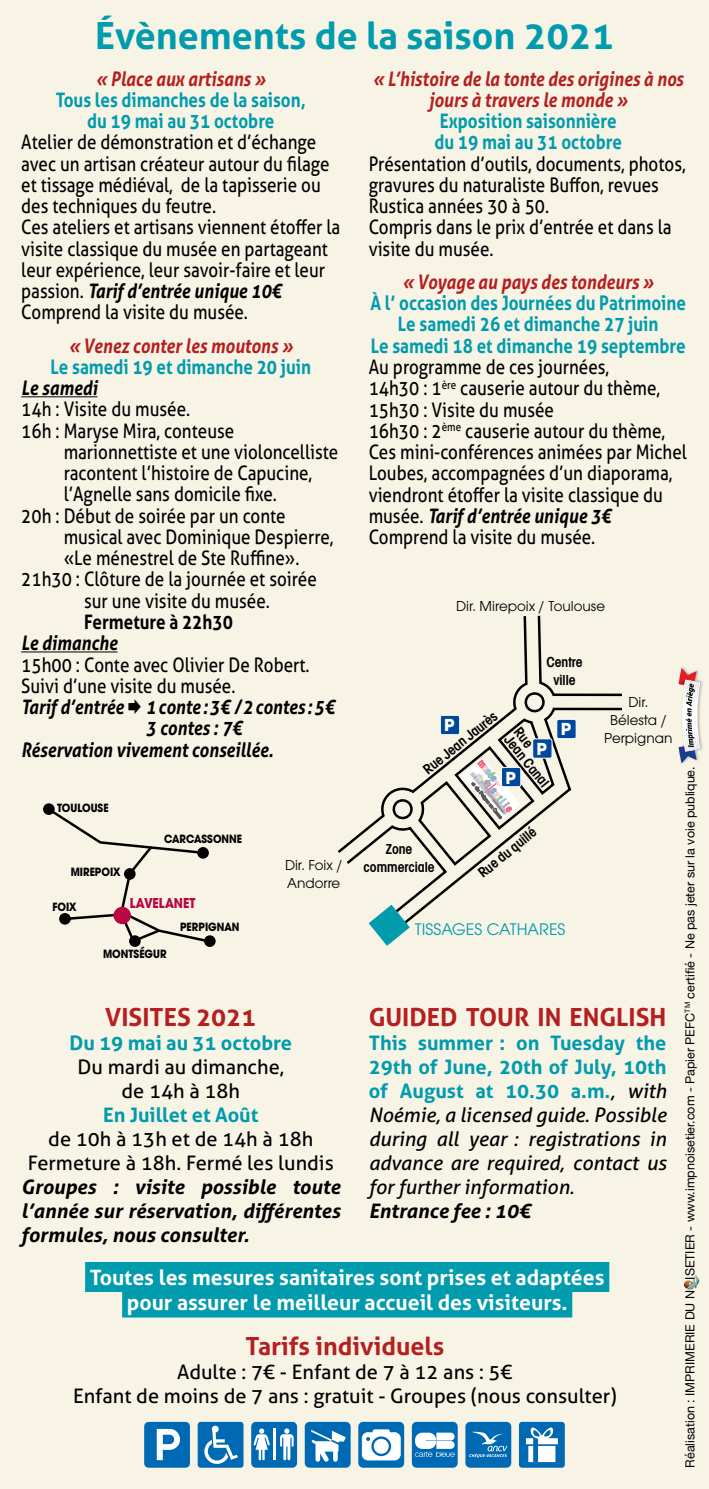
<style>
.page{position:relative;width:709px;height:1489px;background:#fff}
.page>*{position:absolute;margin:0;border:0;box-sizing:border-box;transform-origin:0 0}
.t1{font:700 37.5px "Aller";color:#009bac}
.t2{font:700 25px "Aller";color:#b51f1f}
.t3{font:700 21.25px/25.5px "Aller";color:#fff;text-align:center}
.t4{font:20px/21.2px "Aller";color:#000;scale:.85 1}
.t5{font:700 20px/21.2px "Aller";color:#009bac;text-align:center;scale:.85 1}
.t6{font:italic 20px/24px "Aller";color:#000;text-align:justify}
.t7{font:20px/24px "Aller";color:#000;text-align:center}
.t8{font:italic 700 20px/21.2px "Aller";color:#b51f1f;text-align:center;scale:.85 1}
.t9{font:italic 700 20px/24px "Aller";color:#000;text-align:justify}
.t10{font:italic 700 20px "Aller";color:#000;scale:.85 1}
.t11{font:700 20px "Aller";color:#009bac}
.t12{font:700 20px "Aller";color:#000;scale:.85 1}
.t13{font:17.5px "Avant Garde Gothic Itc T";color:#009bac}
.t14{font:700 16.25px "Avant Garde";color:#fff}
.t15{font:600 condensed 15px/18px "Avant Garde Gothic Itc T";color:#000;text-align:center}
.t16{font:15px/18px "Avant Garde Gothic Itc T";color:#000}
.t17{font:700 15px "Avant Garde Gothic Itc T";color:#b90541;scale:.9 1}
.t18{font:12.5px "Helvetica Neue";color:#000}
.t19{font:700 12.5px "Avant Garde Gothic Itc T";color:#000;scale:.9 1}
.s1{font-weight:700;font-style:italic}
.s2{font-weight:700;font-style:normal;color:#009bac}
</style>
<div class="page">
<div style="left:0;top:0;width:709px;height:1488px;background:#f7f4e6"></div>
<svg style="left:144px;top:1421px;width:46px;height:46px;background:#3889c3"></svg>
<div style="left:198px;top:1421px;width:45px;height:46px;background:#0069b4;border-radius:3px"></div>
<svg style="left:204px;top:1425px;width:34px;height:38px"></svg>
<div style="left:251px;top:1421px;width:46px;height:46px;background:#0069b4;border-radius:5px"></div>
<hr style="left:273px;top:1428px;width:3px;height:32px;background:#fff">
<svg style="left:253px;top:1428px;width:17px;height:32px"></svg>
<svg style="left:280px;top:1428px;width:13px;height:31px"></svg>
<div style="left:305px;top:1421px;width:45px;height:46px;background:#0069b4;border-radius:5px"></div>
<svg style="left:311px;top:1429px;width:35px;height:32px"></svg>
<div style="left:358px;top:1421px;width:46px;height:46px;background:#0069b4;border-radius:5px"></div>
<svg style="left:362px;top:1429px;width:38px;height:31px"></svg>
<div style="left:412px;top:1421px;width:46px;height:46px;background:#0069b4;border-radius:5px"></div>
<svg style="left:415px;top:1432px;width:39px;height:24px"></svg>
<div style="left:465px;top:1421px;width:46px;height:46px;background:#0069b4;border-radius:5px"></div>
<svg style="left:469px;top:1431px;width:38px;height:26px"></svg>
<hr style="left:21px;top:396px;width:76px;height:1px;background:#000">
<hr style="left:21px;top:651px;width:97px;height:1px;background:#000">
<div style="left:85px;top:1261px;width:524px;height:30px;background:#009bac"></div>
<div style="left:122px;top:1287px;width:450px;height:30px;background:#009bac"></div>
<div style="left:519px;top:1421px;width:46px;height:46px;background:#0069b4;border-radius:3px"></div>
<svg style="left:526px;top:1427px;width:32px;height:34px"></svg>
<svg style="left:684px;top:1274px;width:15px;height:15px"></svg>
<img style="left:681px;top:680px;width:22px;height:84px">
<svg style="left:678px;top:667px;width:22px;height:96px"></svg>
<div style="left:129px;top:935px;width:12px;height:11px;background:#000;border-radius:50%"></div>
<svg style="left:43px;top:803px;width:12px;height:12px"></svg>
<div style="left:204px;top:935px;width:12px;height:11px;background:#000;border-radius:50%"></div>
<svg style="left:45px;top:805px;width:166px;height:139px"></svg>
<div style="left:113px;top:906px;width:18px;height:18px;background:#b90541;border-radius:50%"></div>
<svg style="left:337px;top:615px;width:285px;height:309px"></svg>
<svg style="left:369px;top:904px;width:41px;height:41px"></svg>
<div style="left:501px;top:767px;width:20px;height:19px;background:#00489a;border-radius:2px"></div>
<div style="left:501px;top:767px;width:20px;height:20px;border:1px solid #fff;border-radius:2px"></div>
<div style="left:532px;top:738px;width:20px;height:20px;background:#00489a;border-radius:2px"></div>
<div style="left:532px;top:738px;width:20px;height:20px;border:1px solid #fff;border-radius:2px"></div>
<div style="left:557px;top:719px;width:19px;height:19px;background:#00489a;border-radius:2px"></div>
<div style="left:556px;top:719px;width:20px;height:20px;border:1px solid #fff;border-radius:2px"></div>
<div style="left:440px;top:715px;width:19px;height:19px;background:#00489a;border-radius:2px"></div>
<div style="left:440px;top:715px;width:20px;height:20px;border:1px solid #fff;border-radius:2px"></div>
<h1 class="t1" style="left:95px;top:12px;width:520px">Évènements de la saison 2021</h1>
<p class="t8" style="left:96px;top:68px;width:201px">« Place aux artisans »</p>
<p class="t5" style="left:56px;top:89px;width:295px">Tous les dimanches de la saison, du 19 mai au 31 octobre</p>
<p class="t4" style="left:21px;top:132px;width:377px">Atelier de démonstration et d’échange avec un artisan créateur autour du filage et tissage médiéval, de la tapisserie ou des techniques du feutre.<br>Ces ateliers et artisans viennent étoffer la visite classique du musée en partageant leur expérience, leur savoir-faire et leur passion. <span class="s1">Tarif d’entrée unique 10€ </span>Comprend la visite du musée.</p>
<p class="t8" style="left:69px;top:335px;width:265px">« Venez conter les moutons »</p>
<p class="t5" style="left:51px;top:356px;width:308px">Le samedi 19 et dimanche 20 juin</p>
<p class="t10" style="left:21px;top:375px;width:91px">Le samedi</p>
<p class="t4" style="left:21px;top:398px;width:200px">14h : Visite du musée.</p>
<p class="t4" style="left:21px;top:420px;width:252px">16h : Maryse Mira, conteuse</p>
<p class="t4" style="left:64px;top:441px;width:324px">marionnettiste et une violoncelliste</p>
<p class="t4" style="left:64px;top:462px;width:294px">racontent l’histoire de Capucine,</p>
<p class="t4" style="left:64px;top:483px;width:252px">l’Agnelle sans domicile fixe.</p>
<p class="t4" style="left:21px;top:505px;width:313px">20h : Début de soirée par un conte</p>
<p class="t4" style="left:64px;top:526px;width:319px">musical avec Dominique Despierre,</p>
<p class="t4" style="left:64px;top:547px;width:279px">« Le ménestrel de Ste Ruffine ».</p>
<p class="t4" style="left:21px;top:568px;width:349px">21h30 : Clôture de la journée et soirée</p>
<p class="t4" style="left:84px;top:590px;width:220px">sur une visite du musée.</p>
<p class="t12" style="left:84px;top:609px;width:176px">Fermeture à 22h30</p>
<p class="t10" style="left:21px;top:631px;width:115px">Le dimanche</p>
<p class="t4" style="left:21px;top:654px;width:341px">15h00 : Conte avec Olivier De Robert.<br>Suivi d’une visite du musée.</p>
<p class="t10" style="left:21px;top:694px;width:370px">Tarif d’entrée 1 conte : 3€ / 2 contes : 5€</p>
<p class="t10" style="left:146px;top:715px;width:115px">3 contes : 7€</p>
<p class="t10" style="left:21px;top:737px;width:298px">Réservation vivement conseillée.</p>
<p class="t8" style="left:373px;top:68px;width:367px">« L’histoire de la tonte des origines à nos jours à travers le monde »</p>
<p class="t5" style="left:434px;top:110px;width:222px;text-align:left">Exposition saisonnière du 19 mai au 31 octobre</p>
<p class="t4" style="left:369px;top:153px;width:374px">Présentation d’outils, documents, photos, gravures du naturaliste Buffon, revues<br>Rustica années 30 à 50.<br>Compris dans le prix d’entrée et dans la visite du musée.</p>
<p class="t8" style="left:402px;top:271px;width:297px">« Voyage au pays des tondeurs »</p>
<p class="t5" style="left:370px;top:292px;width:373px">À l’ occasion des Journées du Patrimoine<br>Le samedi 26 et dimanche 27 juin<br>Le samedi 18 et dimanche 19 septembre</p>
<p class="t4" style="left:368px;top:356px;width:376px">Au programme de ces journées,<br>14h30 : 1<sup>ère</sup> causerie autour du thème, 15h30 : Visite du musée<br>16h30 : 2<sup>ème</sup> causerie autour du thème, Ces mini-conférences animées par Michel Loubes, accompagnées d’un diaporama, viendront étoffer la visite classique du musée. <span class="s1">Tarif d’entrée unique 3€ </span>Comprend la visite du musée.</p>
<p class="t16" style="left:456px;top:596px;width:150px">Dir. Mirepoix / Toulouse</p>
<p class="t15" style="left:546px;top:652px;width:38px">Centre ville</p>
<p class="t16" style="left:604px;top:693px;width:70px;text-align:center">Dir.<br>Bélesta /<br>Perpignan</p>
<p class="t15" style="left:419px;top:764px;width:92px;rotate:-39deg">Rue Jean Jaurès</p>
<p class="t14" style="left:444px;top:715px;width:12px">P</p>
<p class="t14" style="left:560px;top:719px;width:12px">P</p>
<p class="t15" style="left:522px;top:725px;width:63px;line-height:12.5px;text-align:left;rotate:51deg">Rue<br>Jean Canal</p>
<p class="t14" style="left:536px;top:738px;width:12px">P</p>
<p class="t18" style="left:681px;top:1467px;width:703px;rotate:-90deg">Réalisation : IMPRIMERIE DU N ISETIER - www.impnoisetier.com - Papier PEFC<sup>TM</sup> certifié - Ne pas jeter sur la voie publique.</p>
<p class="t14" style="left:505px;top:767px;width:12px">P</p>
<p class="t19" style="left:57px;top:799px;width:59px">TOULOUSE</p>
<p class="t15" style="left:474px;top:867px;width:72px;rotate:-39deg">Rue du quillé</p>
<p class="t19" style="left:164px;top:831px;width:88px">CARCASSONNE</p>
<p class="t15" style="left:363px;top:840px;width:72px">Zone commerciale</p>
<p class="t16" style="left:285px;top:855px;width:59px">Dir. Foix /<br>Andorre</p>
<p class="t19" style="left:71px;top:864px;width:57px">MIREPOIX</p>
<p class="t17" style="left:130px;top:893px;width:74px">LAVELANET</p>
<p class="t19" style="left:52px;top:898px;width:28px">FOIX</p>
<p class="t19" style="left:180px;top:919px;width:67px">PERPIGNAN</p>
<p class="t13" style="left:415px;top:919px;width:152px">TISSAGES CATHARES</p>
<p class="t19" style="left:103px;top:946px;width:72px">MONTSÉGUR</p>
<p class="t2" style="left:369px;top:1001px;width:299px">GUIDED TOUR IN ENGLISH</p>
<p class="t6" style="left:369px;top:1030px;width:299px"><span class="s2">This summer : on Tuesday the 29th of June, 20th of July, 10th of August at 10.30 a.m.</span>, with Noémie, a licensed guide. Possible during all year : registrations in advance are required, contact us for further information.</p>
<p class="t9" style="left:369px;top:1198px;width:163px">Entrance fee : 10€</p>
<p class="t2" style="left:105px;top:1001px;width:152px">VISITES 2021</p>
<p class="t11" style="left:69px;top:1030px;width:224px">Du 19 mai au 31 octobre</p>
<p class="t7" style="left:78px;top:1054px;width:208px">Du mardi au dimanche, de 14h à 18h</p>
<p class="t11" style="left:103px;top:1102px;width:157px">En Juillet et Août</p>
<p class="t7" style="left:28px;top:1126px;width:307px">de 10h à 13h et de 14h à 18h<br>Fermeture à 18h. Fermé les lundis</p>
<p class="t9" style="left:21px;top:1174px;width:320px">Groupes : visite possible toute l’année sur réservation, différentes formules, nous consulter.</p>
<p class="t3" style="left:90px;top:1263px;width:516px">Toutes les mesures sanitaires sont prises et adaptées pour assurer le meilleur accueil des visiteurs.</p>
<p class="t2" style="left:245px;top:1330px;width:200px">Tarifs individuels</p>
<p class="t7" style="left:73px;top:1359px;width:545px">Adulte : 7€ - Enfant de 7 à 12 ans : 5€<br>Enfant de moins de 7 ans : gratuit - Groupes (nous consulter)</p>
</div>
